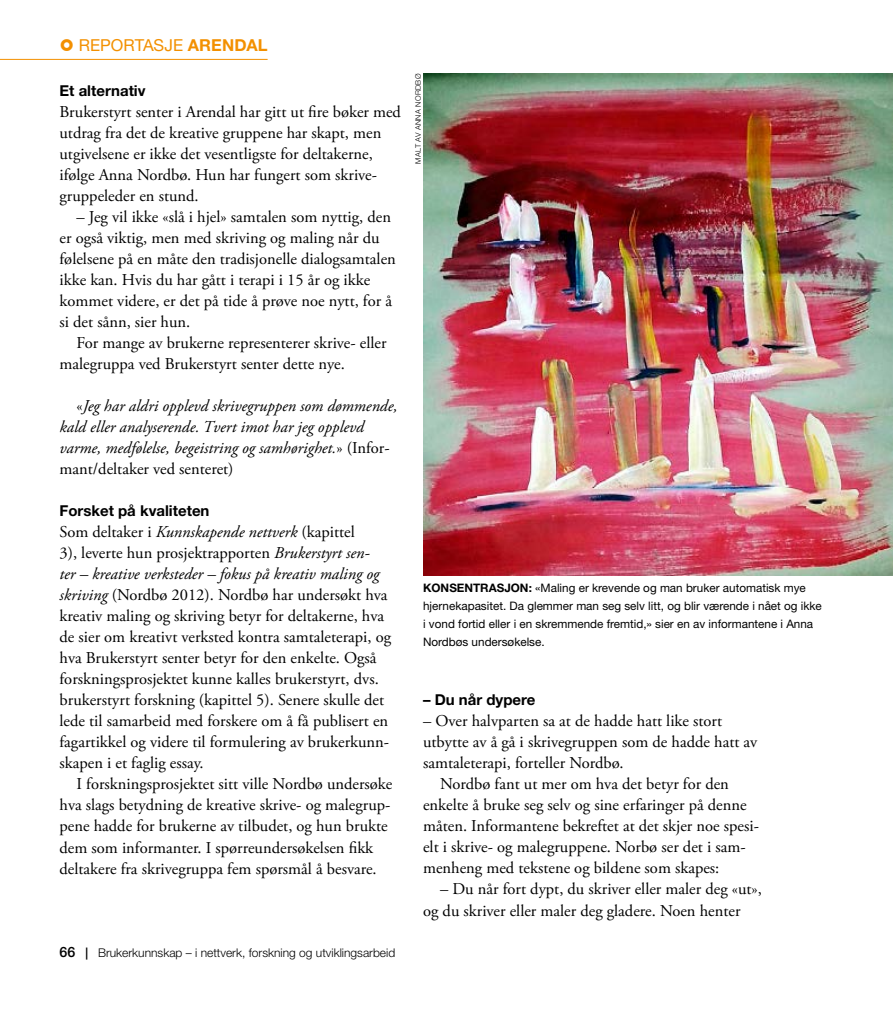
<style>
.page{position:relative;width:893px;height:1021px;background:#fff}
.page>*{position:absolute;margin:0;border:0;box-sizing:border-box;transform-origin:0 0}
.t1{font:16.5px/21px "Adobe Garamond Pro";color:#000}
.t2{font:italic 16.5px/21px "Adobe Garamond Pro";color:#000}
.t3{font:16.5px "Helvetica Neue";color:#f39000}
.t4{font:700 16.5px "Helvetica Neue";letter-spacing:.01em;color:#f39000}
.t5{font:700 15px "Helvetica Neue";color:#000}
.t6{font:300 12px "Helvetica Neue";color:#000}
.t7{font:11.7px/18px "Helvetica Neue";color:#000}
.t8{font:700 11.7px "Helvetica Neue";color:#000}
.t9{font:300 7.5px "Helvetica Neue";color:#000}
.s1{font-style:normal}
.s2{font-style:italic}
.s3{font-weight:500;font-size:14.25px}
.s4{font-weight:500}
.s5{font-weight:700}
</style>
<div class="page">
<img style="left:423px;top:74px;width:470px;height:501px">
<hr style="left:0;top:59px;width:268px;height:1px;background:#f39000">
<p class="t3" style="left:79px;top:36px;width:23px">Reportasje</p>
<p class="t4" style="left:188px;top:35px;width:81px">arendal</p>
<p class="t5" style="left:60px;top:81px;width:88px">Et alternativ</p>
<p class="t1" style="left:60px;top:102px;width:343px">Brukerstyrt senter i Arendal har gitt ut fire bøker med utdrag fra det de kreative gruppene har skapt, men utgivelsene er ikke det vesentligste for deltakerne, ifølge Anna Nordbø. Hun har fungert som skrive&shy;gruppeleder en stund.</p>
<p class="t1" style="left:60px;top:207px;width:338px;text-indent:17px">– Jeg vil ikke «slå i hjel» samtalen som nyttig, den er også viktig, men med skriving og maling når du følelsene på en måte den tradisjonelle dialogsamtalen ikke kan. Hvis du har gått i terapi i 15 år og ikke kommet videre, er det på tide å prøve noe nytt, for å si det sånn, sier hun.</p>
<p class="t1" style="left:60px;top:333px;width:329px;text-indent:17px">For mange av brukerne representerer skrive- eller malegruppa ved Brukerstyrt senter dette nye.</p>
<p class="t2" style="left:60px;top:396px;width:340px;text-indent:17px"><span class="s1">«</span>Jeg har aldri opplevd skrivegruppen som dømmende, kald eller analyserende. Tvert imot har jeg opplevd varme, medfølelse, begeistring og samhørighet.<span class="s1">» (Infor&shy;mant/deltaker ved senteret)</span></p>
<p class="t5" style="left:60px;top:501px;width:152px">Forsket på kvaliteten</p>
<p class="t1" style="left:60px;top:522px;width:333px">Som deltaker i <span class="s2">Kunnskapende nettverk</span> (kapittel<br>3), leverte hun prosjektrapporten <span class="s2">Brukerstyrt sen-<br>ter – kreative verksteder – fokus på kreativ maling og skriving</span> (Nordbø 2012). Nordbø har undersøkt hva kreativ maling og skriving betyr for deltakerne, hva de sier om kreativt verksted kontra samtaleterapi, og hva Brukerstyrt senter betyr for den enkelte. Også forskningsprosjektet kunne kalles brukerstyrt, dvs. brukerstyrt forskning (kapittel 5). Senere skulle det lede til samarbeid med forskere om å få publisert en fagartikkel og videre til formulering av brukerkunn&shy;skapen i et faglig essay.</p>
<p class="t1" style="left:60px;top:774px;width:334px;text-indent:17px">I forskningsprosjektet sitt ville Nordbø undersøke hva slags betydning de kreative skrive- og malegrup&shy;pene hadde for brukerne av tilbudet, og hun brukte dem som informanter. I spørreundersøkelsen fikk deltakere fra skrivegruppa fem spørsmål å besvare.</p>
<p class="t6" style="left:60px;top:945px;width:337px"><span class="s3">66</span> <span class="s4">|</span> Brukerkunnskap – i nettverk, forskning og utviklingsarbeid</p>
<p class="t9" style="left:414px;top:164px;width:92px;rotate:-90deg">maltavannanordbø</p>
<p class="t8" style="left:423px;top:580px;width:75px">KONSENTRASJO</p>
<p class="t7" style="left:423px;top:578px;width:400px;text-indent:97px"><span class="s5">N:</span> «Maling er krevende og man bruker automatisk mye hjernekapasitet. Da glemmer man seg selv litt, og blir værende i nået og ikke i vond fortid eller i en skremmende fremtid,» sier en av informantene i Anna Nordbøs undersøkelse.</p>
<p class="t5" style="left:423px;top:690px;width:114px">– Du når dypere</p>
<p class="t1" style="left:423px;top:711px;width:301px">– Over halvparten sa at de hadde hatt like stort</p>
<p class="t1" style="left:423px;top:732px;width:336px">utbytte av å gå i skrivegruppen som de hadde hatt av</p>
<p class="t1" style="left:423px;top:753px;width:202px">samtaleterapi, forteller Nordbø.</p>
<p class="t1" style="left:440px;top:774px;width:290px">Nordbø fant ut mer om hva det betyr for den</p>
<p class="t1" style="left:423px;top:795px;width:325px">enkelte å bruke seg selv og sine erfaringer på denne</p>
<p class="t1" style="left:423px;top:816px;width:337px">måten. Informantene bekreftet at det skjer noe spesi-</p>
<p class="t1" style="left:423px;top:837px;width:324px">elt i skrive- og malegruppene. Norbø ser det i sam-</p>
<p class="t1" style="left:423px;top:858px;width:298px">menheng med tekstene og bildene som skapes:</p>
<p class="t1" style="left:423px;top:879px;width:340px;text-indent:17px">– Du når fort dypt, du skriver eller maler deg «ut», og du skriver eller maler deg gladere. Noen henter</p>
</div>
